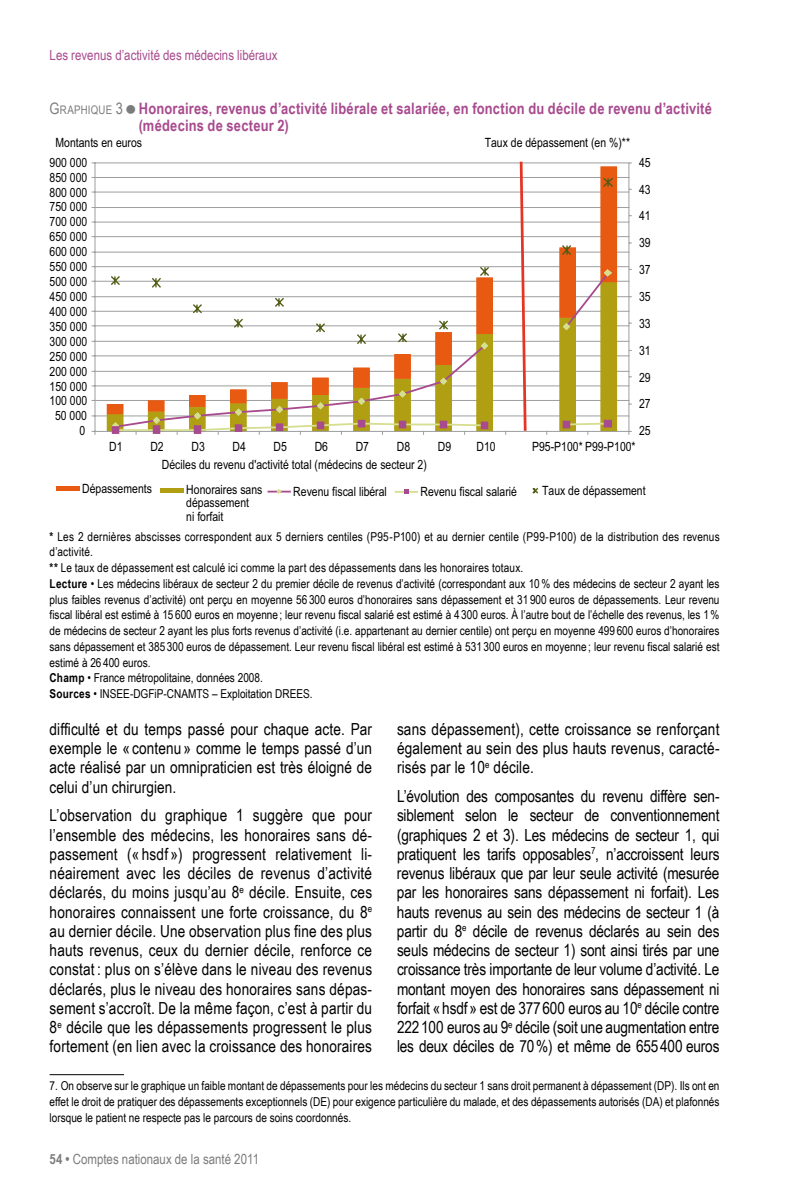
<style>
.page{position:relative;width:794px;height:1191px;background:#fff}
.page>*{position:absolute;margin:0;border:0;box-sizing:border-box;transform-origin:0 0}
.t1{font:16.62px/19.2px "Arial Narrow";letter-spacing:.01em;color:#000;text-align:justify}
.t2{font:700 15.75px/17.5px "Arial Narrow";letter-spacing:.01em;color:#a84a8e}
.t3{font:14px "Arial Narrow";color:#a84a8e}
.t4{font:14px "Arial Narrow";color:#7b7c7e}
.t5{font:12.78px/12.1px "Arial Narrow";color:#000}
.t6{font:12.25px/15.8px "Arial Narrow";color:#000;text-align:justify}
.s1{font-weight:400;color:#7b7c7e}
.s2{font-weight:400;font-size:11.9px;color:#7b7c7e}
.s3{color:#7b7c7e}
.s4{font-weight:700}
</style>
<div class="page">
<hr style="left:50px;top:1074px;width:74px;height:1px;background:#000">
<div style="left:56px;top:486px;width:24px;height:5px;background:#e85912"></div>
<div style="left:160px;top:487px;width:24px;height:5px;background:#b09f13"></div>
<svg style="left:267px;top:489px;width:24px;height:5px"></svg>
<hr style="left:395px;top:491px;width:23px;height:2px;background:#d6de8f">
<svg style="left:404px;top:489px;width:5px;height:5px"></svg>
<svg style="left:532px;top:487px;width:7px;height:7px"></svg>
<hr style="left:95px;top:415px;width:534px;height:1px;background:#9c9e9f">
<hr style="left:95px;top:400px;width:534px;height:1px;background:#9c9e9f">
<hr style="left:95px;top:385px;width:534px;height:1px;background:#9c9e9f">
<hr style="left:95px;top:371px;width:534px;height:1px;background:#9c9e9f">
<hr style="left:95px;top:355px;width:534px;height:1px;background:#9c9e9f">
<hr style="left:95px;top:341px;width:534px;height:1px;background:#9c9e9f">
<hr style="left:95px;top:325px;width:534px;height:1px;background:#9c9e9f">
<hr style="left:95px;top:311px;width:534px;height:1px;background:#9c9e9f">
<hr style="left:95px;top:296px;width:534px;height:1px;background:#9c9e9f">
<hr style="left:95px;top:281px;width:534px;height:1px;background:#9c9e9f">
<hr style="left:95px;top:266px;width:534px;height:1px;background:#9c9e9f">
<hr style="left:95px;top:252px;width:534px;height:1px;background:#9c9e9f">
<hr style="left:95px;top:236px;width:534px;height:1px;background:#9c9e9f">
<hr style="left:95px;top:222px;width:534px;height:1px;background:#9c9e9f">
<hr style="left:95px;top:207px;width:534px;height:1px;background:#9c9e9f">
<hr style="left:95px;top:192px;width:534px;height:1px;background:#9c9e9f">
<hr style="left:95px;top:177px;width:534px;height:1px;background:#9c9e9f">
<hr style="left:95px;top:162px;width:534px;height:1px;background:#9c9e9f">
<hr style="left:628px;top:163px;width:1px;height:268px;background:#9c9e9f">
<hr style="left:95px;top:163px;width:1px;height:268px;background:#9c9e9f">
<hr style="left:95px;top:431px;width:534px;height:1px;background:#9c9e9f">
<svg style="left:112px;top:161px;width:500px;height:273px"></svg>
<p class="t3" style="left:50px;top:47px;width:229px">Les revenus d’activité des médecins libéraux</p>
<p class="t2" style="left:139px;top:100px;width:574px;text-indent:-89px"><span class="s1">G</span><span class="s2">RAPHIQUE</span> <span class="s1">3</span> <span class="s3">■</span> Honoraires, revenus d’activité libérale et salariée, en fonction du décile de revenu d’activité (médecins de secteur 2)</p>
<p class="t5" style="left:55px;top:136px;width:88px">Montants en euros</p>
<p class="t5" style="left:484px;top:136px;width:147px">Taux de dépassement (en %)**</p>
<p class="t5" style="left:50px;top:156px;width:39px">900 000</p>
<p class="t5" style="left:50px;top:171px;width:39px">850 000</p>
<p class="t5" style="left:50px;top:186px;width:39px">800 000</p>
<p class="t5" style="left:50px;top:201px;width:39px">750 000</p>
<p class="t5" style="left:50px;top:216px;width:39px">700 000</p>
<p class="t5" style="left:50px;top:231px;width:39px">650 000</p>
<p class="t5" style="left:50px;top:246px;width:39px">600 000</p>
<p class="t5" style="left:50px;top:260px;width:39px">550 000</p>
<p class="t5" style="left:50px;top:275px;width:39px">500 000</p>
<p class="t5" style="left:50px;top:290px;width:39px">450 000</p>
<p class="t5" style="left:50px;top:305px;width:39px">400 000</p>
<p class="t5" style="left:50px;top:320px;width:39px">350 000</p>
<p class="t5" style="left:50px;top:335px;width:39px">300 000</p>
<p class="t5" style="left:50px;top:350px;width:39px">250 000</p>
<p class="t5" style="left:50px;top:365px;width:39px">200 000</p>
<p class="t5" style="left:50px;top:380px;width:39px">150 000</p>
<p class="t5" style="left:50px;top:395px;width:39px">100 000</p>
<p class="t5" style="left:55px;top:410px;width:33px">50 000</p>
<p class="t5" style="left:79px;top:425px;width:7px">0</p>
<p class="t5" style="left:639px;top:156px;width:13px">45</p>
<p class="t5" style="left:639px;top:183px;width:13px">43</p>
<p class="t5" style="left:639px;top:210px;width:13px">41</p>
<p class="t5" style="left:639px;top:237px;width:13px">39</p>
<p class="t5" style="left:639px;top:264px;width:13px">37</p>
<p class="t5" style="left:639px;top:290px;width:13px">35</p>
<p class="t5" style="left:639px;top:317px;width:13px">33</p>
<p class="t5" style="left:639px;top:344px;width:13px">31</p>
<p class="t5" style="left:639px;top:371px;width:13px">29</p>
<p class="t5" style="left:639px;top:398px;width:13px">27</p>
<p class="t5" style="left:639px;top:425px;width:13px">25</p>
<p class="t5" style="left:109px;top:441px;width:15px">D1</p>
<p class="t5" style="left:150px;top:441px;width:15px">D2</p>
<p class="t5" style="left:191px;top:441px;width:15px">D3</p>
<p class="t5" style="left:232px;top:441px;width:15px">D4</p>
<p class="t5" style="left:273px;top:441px;width:15px">D5</p>
<p class="t5" style="left:315px;top:441px;width:15px">D6</p>
<p class="t5" style="left:356px;top:441px;width:15px">D7</p>
<p class="t5" style="left:397px;top:441px;width:15px">D8</p>
<p class="t5" style="left:438px;top:441px;width:15px">D9</p>
<p class="t5" style="left:476px;top:441px;width:21px">D10</p>
<p class="t5" style="left:532px;top:441px;width:105px">P95-P100* P99-P100*</p>
<p class="t5" style="left:162px;top:459px;width:266px">Déciles du revenu d'activité total (médecins de secteur 2)</p>
<p class="t5" style="left:82px;top:482px;width:71px">Dépassements</p>
<p class="t5" style="left:186px;top:484px;width:78px">Honoraires sans dépassement</p>
<p class="t5" style="left:186px;top:510px;width:39px">ni forfait</p>
<p class="t5" style="left:293px;top:485px;width:95px">Revenu fiscal libéral</p>
<p class="t5" style="left:420px;top:485px;width:98px">Revenu fiscal salarié</p>
<p class="t5" style="left:542px;top:484px;width:105px">Taux de dépassement</p>
<p class="t6" style="left:50px;top:528px;width:671px;text-align:left"><span class="s4">*</span> Les 2 dernières abscisses correspondent aux 5 derniers centiles (P95-P100) et au dernier centile (P99-P100) de la distribution des revenus d’activité.<br><span class="s4">**</span> Le taux de dépassement est calculé ici comme la part des dépassements dans les honoraires totaux.<br><span class="s4">Lecture</span> • Les médecins libéraux de secteur 2 du premier décile de revenus d’activité (correspondant aux 10% des médecins de secteur 2 ayant les plus faibles revenus d’activité) ont perçu en moyenne 56 300 euros d’honoraires sans dépassement et 31 900 euros de dépassements. Leur revenu fiscal libéral est estimé à 15 600 euros en moyenne ; leur revenu fiscal salarié est estimé à 4 300 euros. À l’autre bout de l’échelle des revenus, les 1% de médecins de secteur 2 ayant les plus forts revenus d’activité (i.e. appartenant au dernier centile) ont perçu en moyenne 499 600 euros d’honoraires sans dépassement et 385 300 euros de dépassement. Leur revenu fiscal libéral est estimé à 531 300 euros en moyenne ; leur revenu fiscal salarié est estimé à 26 400 euros.<br><span class="s4">Champ</span> • France métropolitaine, données 2008.<br><span class="s4">Sources</span> • INSEE-DGFiP-CNAMTS – Exploitation DREES.</p>
<p class="t1" style="left:50px;top:719px;width:324px">difficulté et du temps passé pour chaque acte. Par exemple le « contenu » comme le temps passé d’un acte réalisé par un omnipraticien est très éloigné de celui d’un chirurgien.</p>
<p class="t1" style="left:50px;top:806px;width:324px">L’observation du graphique 1 suggère que pour l’ensemble des médecins, les honoraires sans dé&shy;passement (« hsdf ») progressent relativement li&shy;néairement avec les déciles de revenus d’activité déclarés, du moins jusqu’au 8<sup>e</sup> décile. Ensuite, ces honoraires connaissent une forte croissance, du 8<sup>e </sup>au dernier décile. Une observation plus fine des plus hauts revenus, ceux du dernier décile, renforce ce constat : plus on s’élève dans le niveau des revenus déclarés, plus le niveau des honoraires sans dépas&shy;sement s’accroît. De la même façon, c’est à partir du 8<sup>e</sup> décile que les dépassements progressent le plus fortement (en lien avec la croissance des honoraires</p>
<p class="t1" style="left:397px;top:719px;width:324px">sans dépassement), cette croissance se renforçant également au sein des plus hauts revenus, caracté&shy;risés par le 10<sup>e</sup> décile.</p>
<p class="t1" style="left:397px;top:786px;width:324px">L’évolution des composantes du revenu diffère sen&shy;siblement selon le secteur de conventionnement (graphiques 2 et 3). Les médecins de secteur 1, qui pratiquent les tarifs opposables<sup>7</sup>, n’accroissent leurs revenus libéraux que par leur seule activité (mesurée par les honoraires sans dépassement ni forfait). Les hauts revenus au sein des médecins de secteur 1 (à partir du 8<sup>e</sup> décile de revenus déclarés au sein des seuls médecins de secteur 1) sont ainsi tirés par une croissance très importante de leur volume d’activité. Le montant moyen des honoraires sans dépassement ni forfait «hsdf» est de 377600 euros au 10<sup>e</sup> décile contre 222100 euros au 9<sup>e</sup> décile (soit une augmentation entre les deux déciles de 70%) et même de 655400 euros</p>
<p class="t6" style="left:50px;top:1077px;width:671px">7. On observe sur le graphique un faible montant de dépassements pour les médecins du secteur 1 sans droit permanent à dépassement (DP). Ils ont en effet le droit de pratiquer des dépassements exceptionnels (DE) pour exigence particulière du malade, et des dépassements autorisés (DA) et plafonnés lorsque le patient ne respecte pas le parcours de soins coordonnés.</p>
<p class="t4" style="left:50px;top:1151px;width:211px"><span class="s4">54 •</span> Comptes nationaux de la santé 2011</p>
</div>
